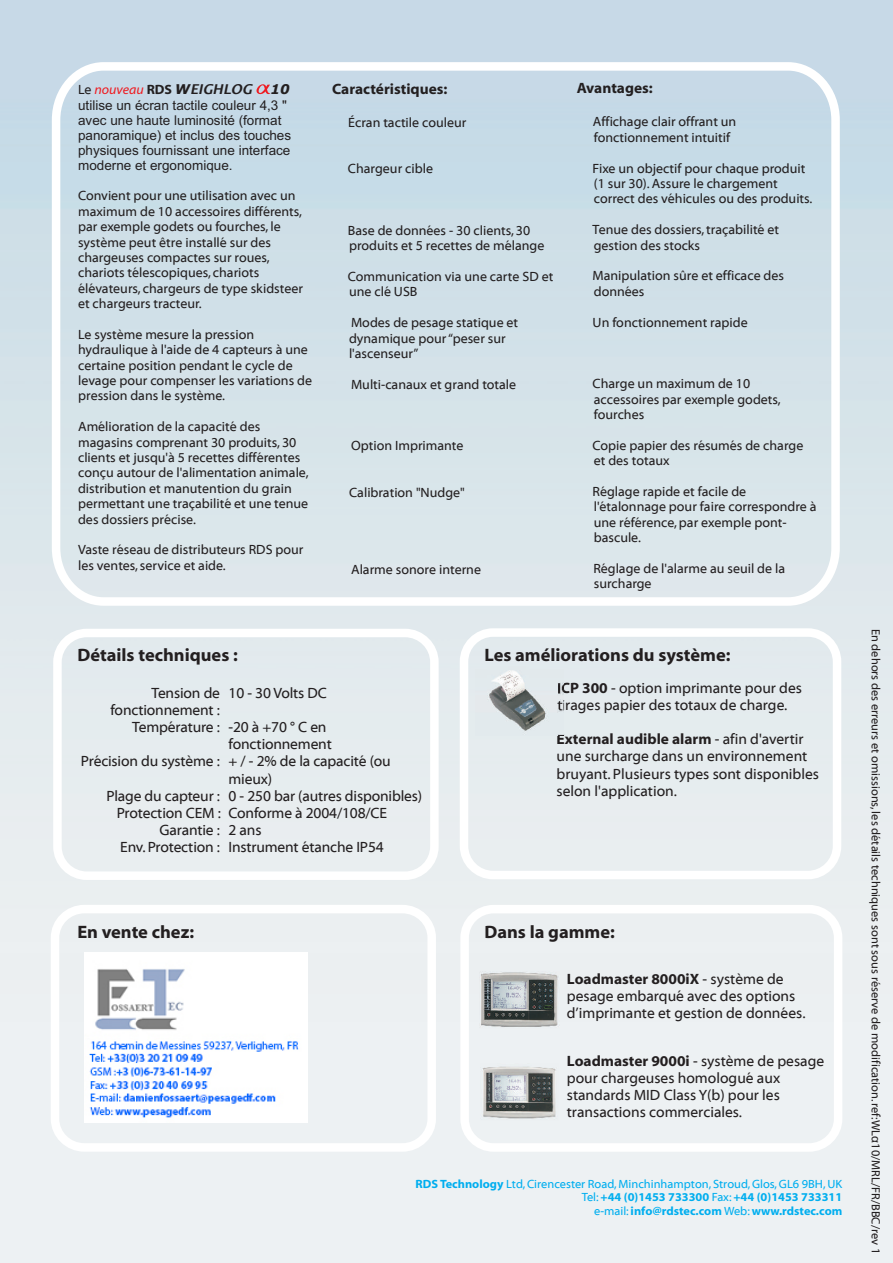
<style>
.page{position:relative;width:893px;height:1263px;background:#fff}
.page>*{position:absolute;margin:0;border:0;box-sizing:border-box;transform-origin:0 0}
.t1{font:700 18px "Myriad Web Pro";color:#231f20}
.t2{font:15px/17.1px "Myriad Web Pro";color:#231f20}
.t3{font:700 15px "Myriad Web Pro";color:#231f20}
.t4{font:13.5px/15.5px "Myriad Web Pro";color:#231f20}
.t5{font:13.5px/15.1px "Arial";color:#231f20}
.t6{font:italic 13.5px "Myriad Web Pro";color:#ee1d23}
.t7{font:italic 700 13.5px "Verdana";color:#231f20}
.t8{font:12px/13.6px "Myriad Web Pro";color:#00aeef;text-align:right}
.t9{font:12px "Myriad Web Pro";color:#231f20}
.t10{font:12px "Arial";color:#231f20}
.s1{font-style:normal;color:#231f20}
.s2{font-weight:700;font-style:normal;color:#231f20}
.s3{font-family:"Verdana";font-weight:700;color:#231f20}
.s4{font-family:"Lucida Sans";color:#231f20}
.s5{font-weight:700}
</style>
<div class="page">
<img style="left:0;top:0;width:893px;height:1263px">
<svg style="left:48px;top:58px;width:796px;height:552px;background:#d3e2e9"></svg>
<div style="left:53px;top:629px;width:386px;height:251px;border:9px solid #fff;border-radius:29px"></div>
<div style="left:51px;top:905px;width:385px;height:247px;border:9px solid #fff;border-radius:29px"></div>
<div style="left:460px;top:628px;width:381px;height:251px;border:9px solid #fff;border-radius:29px"></div>
<div style="left:460px;top:905px;width:382px;height:247px;border:9px solid #fff;border-radius:29px"></div>
<img style="left:480px;top:1063px;width:79px;height:57px">
<img style="left:475px;top:669px;width:88px;height:66px">
<img style="left:487px;top:667px;width:42px;height:37px">
<img style="left:479px;top:971px;width:81px;height:57px">
<svg style="left:256px;top:84px;width:14px;height:10px"></svg>
<img style="left:84px;top:953px;width:223px;height:169px">
<p class="t6" style="left:78px;top:84px;width:175px"><span class="s1">Le</span> nouveau <span class="s2">RDS</span> <span class="s3">W</span><span class="s4">EIGHLOG</span></p>
<p class="t7" style="left:270px;top:84px;width:21px">10</p>
<p class="t5" style="left:78px;top:99px;width:215px">utilise un écran tactile couleur 4,3 " avec une haute luminosité (format panoramique) et inclus des touches physiques fournissant une interface moderne et ergonomique.</p>
<p class="t4" style="left:78px;top:188px;width:226px">Convient pour une utilisation avec un maximum de 10 accessoires différents, par exemple godets ou fourches, le système peut être installé sur des chargeuses compactes sur roues, chariots télescopiques, chariots élévateurs, chargeurs de type skidsteer et chargeurs tracteur.</p>
<p class="t4" style="left:78px;top:327px;width:235px">Le système mesure la pression hydraulique à l'aide de 4 capteurs à une certaine position pendant le cycle de levage pour compenser les variations de pression dans le système.</p>
<p class="t4" style="left:78px;top:419px;width:232px">Amélioration de la capacité des magasins comprenant 30 produits, 30 clients et jusqu'à 5 recettes différentes conçu autour de l'alimentation animale, distribution et manutention du grain permettant une traçabilité et une tenue des dossiers précise.</p>
<p class="t4" style="left:78px;top:542px;width:227px">Vaste réseau de distributeurs RDS pour les ventes, service et aide.</p>
<p class="t3" style="left:332px;top:82px;width:117px">Caractéristiques:</p>
<p class="t4" style="left:348px;top:115px;width:120px">Écran tactile couleur</p>
<p class="t4" style="left:348px;top:161px;width:87px">Chargeur cible</p>
<p class="t4" style="left:348px;top:223px;width:198px">Base de données - 30 clients, 30 produits et 5 recettes de mélange</p>
<p class="t4" style="left:348px;top:269px;width:207px">Communication via une carte SD et une clé USB</p>
<p class="t4" style="left:349px;top:315px;width:171px">Modes de pesage statique et dynamique pour “peser sur l'ascenseur”</p>
<p class="t4" style="left:351px;top:377px;width:167px">Multi-canaux et grand totale</p>
<p class="t4" style="left:351px;top:438px;width:114px">Option Imprimante</p>
<p class="t4" style="left:349px;top:485px;width:117px">Calibration "Nudge"</p>
<p class="t4" style="left:351px;top:562px;width:131px">Alarme sonore interne</p>
<p class="t3" style="left:577px;top:82px;width:77px">Avantages:</p>
<p class="t4" style="left:593px;top:114px;width:145px">Affichage clair offrant un fonctionnement intuitif</p>
<p class="t4" style="left:593px;top:161px;width:221px">Fixe un objectif pour chaque produit (1 sur 30). Assure le chargement correct des véhicules ou des produits.</p>
<p class="t4" style="left:593px;top:222px;width:188px">Tenue des dossiers, traçabilité et gestion des stocks</p>
<p class="t4" style="left:593px;top:268px;width:193px">Manipulation sûre et efficace des données</p>
<p class="t4" style="left:593px;top:315px;width:157px">Un fonctionnement rapide</p>
<p class="t4" style="left:593px;top:376px;width:190px">Charge un maximum de 10 accessoires par exemple godets, fourches</p>
<p class="t4" style="left:593px;top:438px;width:212px">Copie papier des résumés de charge et des totaux</p>
<p class="t4" style="left:593px;top:484px;width:225px">Réglage rapide et facile de l'étalonnage pour faire correspondre à une référence, par exemple pont&shy;bascule.</p>
<p class="t4" style="left:593px;top:561px;width:193px">Réglage de l'alarme au seuil de la surcharge</p>
<h1 class="t1" style="left:77px;top:647px;width:162px">Détails techniques :</h1>
<p class="t2" style="left:110px;top:685px;width:111px;text-align:right">Tension de fonctionnement :<br>Température :</p>
<p class="t2" style="left:81px;top:753px;width:141px">Précision du système :</p>
<p class="t2" style="left:106px;top:787px;width:116px;text-align:right">Plage du capteur :<br>Protection CEM :<br>Garantie :<br>Env. Protection :</p>
<p class="t2" style="left:229px;top:685px;width:100px">10 - 30 Volts DC</p>
<p class="t2" style="left:229px;top:719px;width:195px">-20 à +70 ° C en fonctionnement<br>+ / - 2% de la capacité (ou mieux)<br>0 - 250 bar (autres disponibles)<br>Conforme à 2004/108/CE<br>2 ans<br>Instrument étanche IP54</p>
<h1 class="t1" style="left:77px;top:924px;width:118px">En vente chez:</h1>
<h1 class="t1" style="left:484px;top:647px;width:248px">Les améliorations du système:</h1>
<p class="t2" style="left:556px;top:680px;width:247px"><span class="s5">ICP 300</span> - option imprimante pour des tirages papier des totaux de charge.</p>
<p class="t2" style="left:556px;top:731px;width:264px"><span class="s5">External audible alarm</span> - afin d'avertir une surcharge dans un environnement bruyant. Plusieurs types sont disponibles selon l'application.</p>
<h1 class="t1" style="left:484px;top:924px;width:132px">Dans la gamme:</h1>
<p class="t2" style="left:567px;top:970px;width:240px"><span class="s5">Loadmaster 8000iX</span> - système de pesage embarqué avec des options d’imprimante et gestion de données.</p>
<p class="t2" style="left:567px;top:1053px;width:259px"><span class="s5">Loadmaster 9000i</span> - système de pesage pour chargeuses homologué aux standards MID Class Y(b) pour les transactions commerciales.</p>
<p class="t8" style="left:415px;top:1177px;width:428px"><span class="s5">RDS Technology</span> Ltd, Cirencester Road, Minchinhampton, Stroud, Glos, GL6 9BH, UK<br>Tel: <span class="s5">+44 (0)1453 733300</span> Fax: <span class="s5">+44 (0)1453 733311<br></span>e-mail: <span class="s5">info@rdstec.com</span> Web: <span class="s5">www.rdstec.com</span></p>
<p class="t9" style="left:882px;top:629px;width:627px;rotate:90deg">En dehors des erreurs et omissions, les détails techniques sont sous réserve de modification. ref:WL 10/MRL/FR/BBC/rev 1</p>
<p class="t10" style="left:881px;top:1136px;width:8px;rotate:90deg">á</p>
</div>
